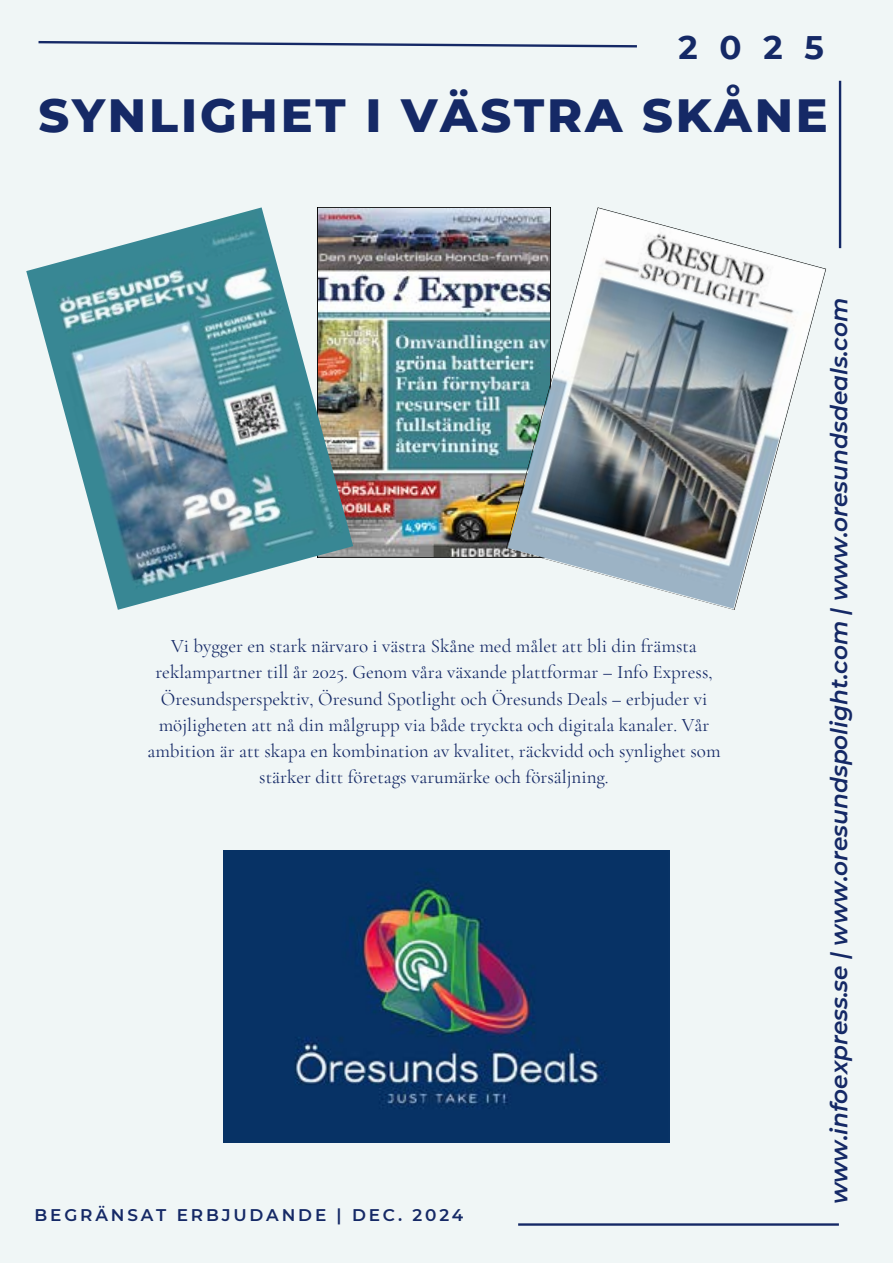
<style>
.page{position:relative;width:893px;height:1263px;background:#f0f6f6}
.page>*{position:absolute;margin:0;border:0;box-sizing:border-box;transform-origin:0 0}
.t1{font:800 47.55px "Montserrat";letter-spacing:.06em;color:#152966}
.t2{font:700 32.55px "Montserrat";color:#152966}
.t3{font:italic 600 23.1px "Montserrat";color:#152966}
.t4{font:19.05px/26.1px "Cormorant Garamond";color:#152966;text-align:center}
.t5{font:600 16.8px "Montserrat";letter-spacing:.17em;color:#152966}
</style>
<div class="page">
<hr style="left:839px;top:81px;width:2px;height:167px;background:#152966">
<hr style="left:518px;top:1223px;width:321px;height:3px;background:#152966">
<svg style="left:38px;top:41px;width:599px;height:7px"></svg>
<img style="left:353px;top:209px;width:153px;height:347px">
<img style="left:26px;top:207px;width:327px;height:403px">
<img style="left:506px;top:207px;width:320px;height:403px">
<img style="left:223px;top:850px;width:446px;height:293px">
<h2 class="t2" style="left:678px;top:24px;width:147px">2025</h2>
<h1 class="t1" style="left:39px;top:80px;width:791px">SYNLIGHET I VÄSTRA SKÅNE</h1>
<p class="t4" style="left:147px;top:633px;width:575px">Vi bygger en stark närvaro i västra Skåne med målet att bli din främsta reklampartner till år 2025. Genom våra växande plattformar – Info Express, Öresundsperspektiv, Öresund Spotlight och Öresunds Deals – erbjuder vi möjligheten att nå din målgrupp via både tryckta och digitala kanaler. Vår ambition är att skapa en kombination av kvalitet, räckvidd och synlighet som stärker ditt företags varumärke och försäljning.</p>
<p class="t5" style="left:35px;top:1203px;width:430px">BEGRÄNSAT ERBJUDANDE | DEC. 2024</p>
<p class="t3" style="left:823px;top:1204px;width:908px;rotate:-90deg">www.infoexpress.se | www.oresundspolight.com | www.oresundsdeals.com</p>
</div>
